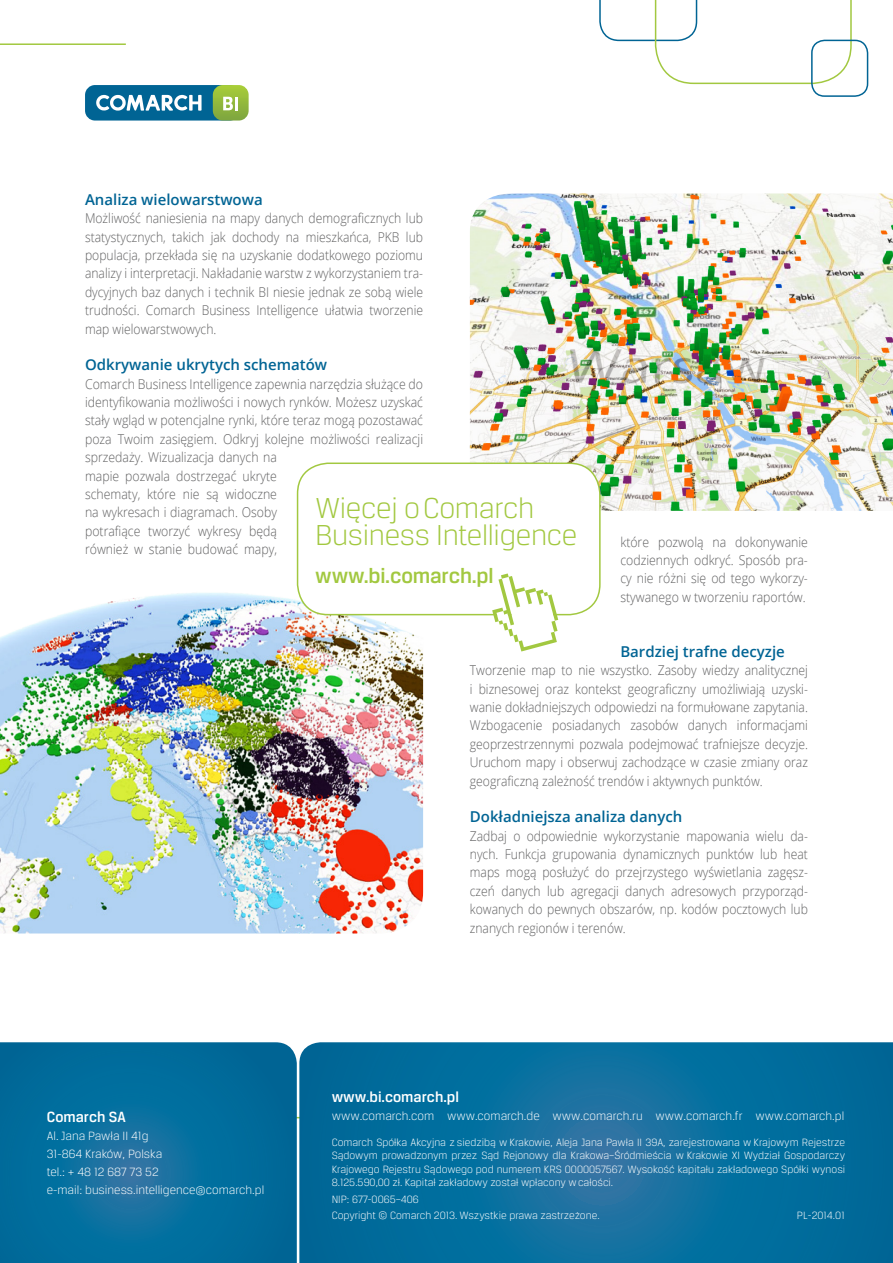
<style>
.page{position:relative;width:893px;height:1263px;background:#fff}
.page>*{position:absolute;margin:0;border:0;box-sizing:border-box;transform-origin:0 0}
.tekst_główny{font:300 30.75px/27px "Breuer Text";letter-spacing:-.01em;color:#a2c840}
.tekst_główny-2{font:500 22.5px "Breuer Text";letter-spacing:-.01em;color:#a2c840}
.t1{font:500 15.75px "Breuer Text";color:#fff}
.wyliczenie_01{font:600 15px "Open Sans";color:#006494}
.tekst_główny-3{font:300 13.5px/18.3px "Open Sans";color:#5f5f60;text-align:justify;scale:.9 1}
.tekst_główny-4{font:300 13.5px/18.5px "Open Sans";color:#5f5f60;scale:.91 1}
.t2{font:300 12.75px "Breuer Text";color:#fff}
.t3{font:300 11.25px/13.5px "Breuer Text";color:#fff;text-align:justify}
</style>
<div class="page">
<svg style="left:599px;top:0;width:253px;height:84px"></svg>
<div style="left:811px;top:40px;width:57px;height:57px;border:2px solid #006494;border-radius:13px"></div>
<hr style="left:0;top:43px;width:126px;height:2px;background:#a2c840">
<hr style="left:0;top:1117px;width:417px;height:1px;background:#a2c840">
<div style="left:85px;top:85px;width:155px;height:36px;background:#006494;border-radius:10px"></div>
<svg style="left:96px;top:95px;width:106px;height:16px"></svg>
<svg style="left:213px;top:85px;width:36px;height:36px"></svg>
<img style="left:0;top:559px;width:423px;height:374px">
<img style="left:470px;top:193px;width:423px;height:318px">
<svg style="left:299px;top:1042px;width:594px;height:221px;background:#096e9d"></svg>
<svg style="left:0;top:1042px;width:297px;height:221px;background:#056d9c"></svg>
<div style="left:298px;top:463px;width:302px;height:152px;background:#fff;border-radius:31px"></div>
<div style="left:297px;top:462px;width:304px;height:153px;border:2px solid #a2c840;border-radius:31px"></div>
<svg style="left:492px;top:573px;width:66px;height:78px"></svg>
<p class="wyliczenie_01" style="left:85px;top:189px;width:179px">Analiza wielowarstwowa</p>
<p class="tekst_główny-3" style="left:85px;top:209px;width:377px">Możliwość naniesienia na mapy danych demograficznych lub statystycznych, takich jak dochody na mieszkańca, PKB lub populacja, przekłada się na uzyskanie dodatkowego poziomu analizy i interpretacji. Nakładanie warstw z wykorzystaniem tra&shy;dycyjnych baz danych i technik BI niesie jednak ze sobą wiele trudności. Comarch Business Intelligence ułatwia tworzenie map wielowarstwowych.</p>
<p class="wyliczenie_01" style="left:85px;top:355px;width:244px">Odkrywanie ukrytych schematów</p>
<p class="tekst_główny-4" style="left:85px;top:374px;width:373px">Comarch Business Intelligence zapewnia narzędzia służące do identyfikowania możliwości i nowych rynków. Możesz uzyskać stały wgląd w potencjalne rynki, które teraz mogą pozostawać poza Twoim zasięgiem. Odkryj kolejne możliwości realizacji sprzedaży. Wizualizacja danych na<br>mapie pozwala dostrzegać ukryte<br>schematy, które nie są widoczne<br>na wykresach i diagramach. Osoby<br>potrafiące tworzyć wykresy będą<br>również w stanie budować mapy,</p>
<p class="tekst_główny" style="left:315px;top:495px;width:264px">Więcej o Comarch<br>Business Intelligence</p>
<p class="tekst_główny-2" style="left:315px;top:563px;width:180px">www.bi.comarch.pl</p>
<p class="tekst_główny-4" style="left:620px;top:532px;width:208px;text-align:justify">które pozwolą na dokonywanie codziennych odkryć. Sposób pra&shy;cy nie różni się od tego wykorzy&shy;stywanego w tworzeniu raportów.</p>
<p class="t1" style="left:47px;top:1108px;width:81px">Comarch SA</p>
<p class="t2" style="left:47px;top:1129px;width:103px">Al. Jana Pawła II 41g</p>
<p class="t2" style="left:47px;top:1147px;width:117px">31-864 Kraków, Polska</p>
<p class="t2" style="left:47px;top:1165px;width:113px">tel.: + 48 12 687 73 52</p>
<p class="t2" style="left:47px;top:1183px;width:219px">e-mail: business.intelligence@comarch.pl</p>
<p class="wyliczenie_01" style="left:620px;top:641px;width:166px">Bardziej trafne decyzje</p>
<p class="tekst_główny-3" style="left:470px;top:661px;width:377px">Tworzenie map to nie wszystko. Zasoby wiedzy analitycznej i biznesowej oraz kontekst geograficzny umożliwiają uzyski&shy;wanie dokładniejszych odpowiedzi na formułowane zapytania.<br>Wzbogacenie posiadanych zasobów danych informacjami geoprzestrzennymi pozwala podejmować trafniejsze decyzje.<br>Uruchom mapy i obserwuj zachodzące w czasie zmiany oraz geograficzną zależność trendów i aktywnych punktów.</p>
<p class="wyliczenie_01" style="left:470px;top:806px;width:214px">Dokładniejsza analiza danych</p>
<p class="tekst_główny-3" style="left:470px;top:826px;width:377px">Zadbaj o odpowiednie wykorzystanie mapowania wielu da&shy;nych. Funkcja grupowania dynamicznych punktów lub heat maps mogą posłużyć do przejrzystego wyświetlania zagęsz&shy;czeń danych lub agregacji danych adresowych przyporząd&shy;kowanych do pewnych obszarów, np. kodów pocztowych lub znanych regionów i terenów.</p>
<p class="t1" style="left:332px;top:1088px;width:129px">www.bi.comarch.pl</p>
<p class="t2" style="left:332px;top:1109px;width:514px">www.comarch.com www.comarch.de www.comarch.ru www.comarch.fr www.comarch.pl</p>
<p class="t3" style="left:332px;top:1135px;width:515px">Comarch Spółka Akcyjna z siedzibą w Krakowie, Aleja Jana Pawła II 39A, zarejestrowana w Krajowym Rejestrze Sądowym prowadzonym przez Sąd Rejonowy dla Krakowa–Śródmieścia w Krakowie XI Wydział Gospodarczy Krajowego Rejestru Sądowego pod numerem KRS 0000057567. Wysokość kapitału zakładowego Spółki wynosi 8.125.590,00 zł. Kapitał zakładowy został wpłacony w całości.</p>
<p class="t3" style="left:332px;top:1192px;width:89px">NIP: 677-0065–406</p>
<p class="t3" style="left:332px;top:1209px;width:270px">Copyright © Comarch 2013. Wszystkie prawa zastrzeżone.</p>
<p class="t3" style="left:797px;top:1209px;width:49px">PL-2014.01</p>
</div>
